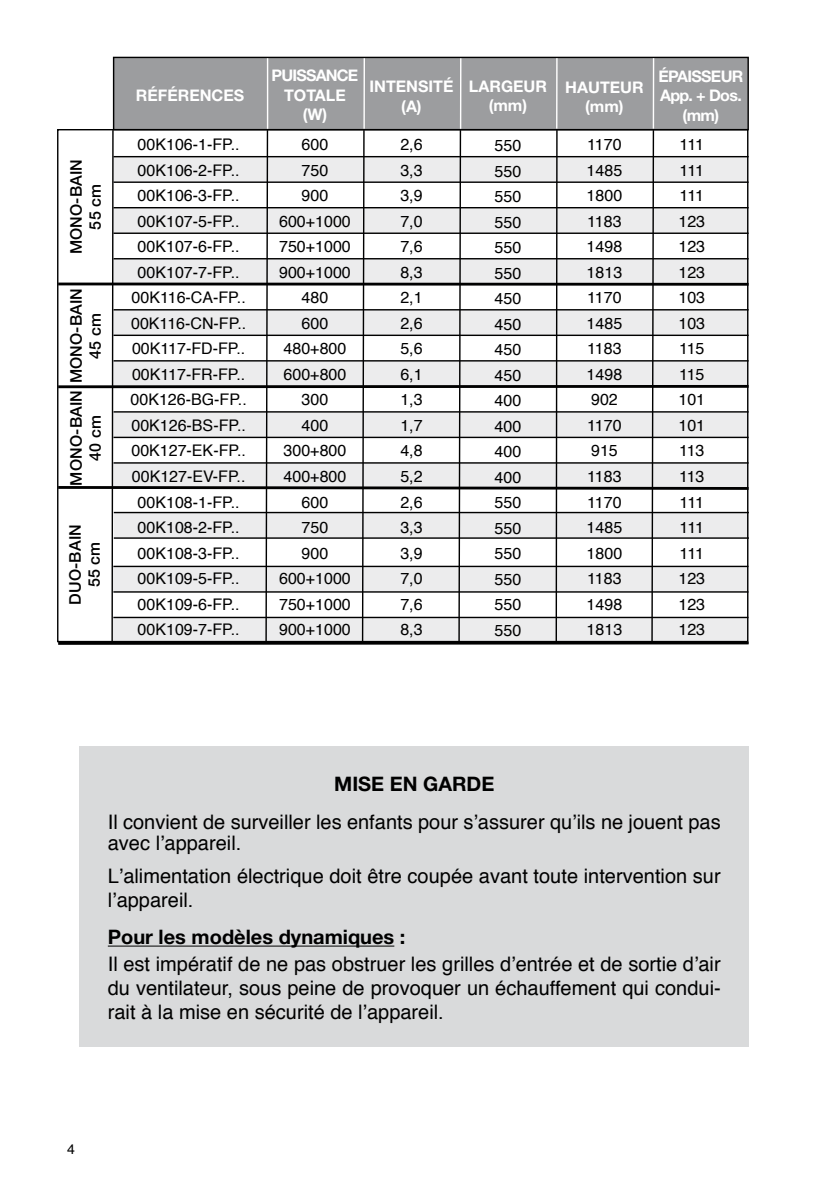
<style>
.page{position:relative;width:840px;height:1191px;background:#fff}
.page>*{position:absolute;margin:0;border:0;box-sizing:border-box;transform-origin:0 0}
.t1{font:20px/24px "Helvetica";color:#000}
.t2{font:700 20px "Helvetica Neue";color:#000}
.t3{font:16px/25.6px "Helvetica";color:#000;text-align:justify}
.t4{font:500 16px/19.2px "Helvetica Neue";letter-spacing:.01em;color:#000;text-align:center}
.t5{font:700 16px/19.2px "Helvetica Neue";color:#fff;text-align:center}
.t6{font:700 16px/19.2px "Helvetica Neue";letter-spacing:-.04em;color:#fff;text-align:center}
.t7{font:700 16px/19.2px "Helvetica Neue";letter-spacing:-.05em;color:#fff;text-align:center}
.t8{font:14px "Helvetica";color:#000}
</style>
<div class="page">
<div style="left:79px;top:746px;width:669px;height:300px;background:#d9dadb"></div>
<hr style="left:108px;top:945px;width:286px;height:1px;background:#000">
<div style="left:113px;top:57px;width:634px;height:73px;background:#9c9d9f"></div>
<div style="left:113px;top:57px;width:635px;height:73px;border:1px solid #000"></div>
<svg style="left:57px;top:129px;width:692px;height:516px"></svg>
<hr style="left:267px;top:58px;width:1px;height:71px;background:#fff">
<hr style="left:363px;top:58px;width:2px;height:71px;background:#fff">
<hr style="left:459px;top:58px;width:2px;height:71px;background:#fff">
<hr style="left:555px;top:58px;width:2px;height:71px;background:#fff">
<hr style="left:652px;top:58px;width:2px;height:71px;background:#fff">
<svg style="left:58px;top:641px;width:690px;height:4px;background:#181818"></svg>
<p class="t4" style="left:66px;top:254px;width:97px;rotate:-90deg">MONO-BAIN<br>55 cm</p>
<p class="t4" style="left:66px;top:358px;width:72px;text-align:left;text-indent:-127px;rotate:-90deg">MONO-BAIN MONO-BAIN<br>45 cm</p>
<p class="t4" style="left:85px;top:460px;width:47px;rotate:-90deg">40 cm</p>
<p class="t4" style="left:65px;top:604px;width:82px;rotate:-90deg">DUO-BAIN<br>55 cm</p>
<p class="t5" style="left:136px;top:85px;width:110px">RÉFÉRENCES</p>
<p class="t7" style="left:271px;top:66px;width:88px">PUISSANCE<br>TOTALE (W)</p>
<p class="t5" style="left:369px;top:77px;width:85px">INTENSITÉ (A)</p>
<p class="t5" style="left:468px;top:76px;width:79px">LARGEUR (mm)</p>
<p class="t5" style="left:565px;top:77px;width:80px">HAUTEUR (mm)</p>
<p class="t6" style="left:658px;top:66px;width:86px">ÉPAISSEUR<br>App. + Dos. (mm)</p>
<p class="t3" style="left:130px;top:131px;width:118px;text-align:center">00K106-1-FP..<br>00K106-2-FP..<br>00K106-3-FP..<br>00K107-5-FP..<br>00K107-6-FP..<br>00K107-7-FP..<br>00K116-CA-FP..<br>00K116-CN-FP..<br>00K117-FD-FP..<br>00K117-FR-FP..<br>00K126-BG-FP..<br>00K126-BS-FP..<br>00K127-EK-FP..<br>00K127-EV-FP..<br>00K108-1-FP..<br>00K108-2-FP..<br>00K108-3-FP..<br>00K109-5-FP..<br>00K109-6-FP..<br>00K109-7-FP..</p>
<p class="t3" style="left:279px;top:131px;width:73px;text-align:center">600<br>750<br>900<br>600+1000<br>750+1000<br>900+1000<br>480<br>600<br>480+800<br>600+800<br>300<br>400<br>300+800<br>400+800<br>600<br>750<br>900<br>600+1000<br>750+1000<br>900+1000</p>
<p class="t3" style="left:400px;top:131px;width:24px">2,6<br>3,3<br>3,9<br>7,0<br>7,6<br>8,3<br>2,1<br>2,6<br>5,6<br>6,1<br>1,3<br>1,7<br>4,8<br>5,2<br>2,6<br>3,3<br>3,9<br>7,0<br>7,6<br>8,3</p>
<p class="t3" style="left:494px;top:132px;width:28px">550<br>550<br>550<br>550<br>550<br>550<br>450<br>450<br>450<br>450<br>400<br>400<br>400<br>400<br>550<br>550<br>550<br>550<br>550<br>550</p>
<p class="t3" style="left:586px;top:131px;width:37px;text-align:left">1170<br>1485<br>1800<br>1183<br>1498<br>1813<br>1170<br>1485<br>1183<br>1498<br>902<br>1170<br>915<br>1183<br>1170<br>1485<br>1800<br>1183<br>1498<br>1813</p>
<p class="t3" style="left:678px;top:131px;width:28px">111<br>111<br>111<br>123<br>123<br>123<br>103<br>103<br>115<br>115<br>101<br>101<br>113<br>113<br>111<br>111<br>111<br>123<br>123<br>123</p>
<p class="t2" style="left:334px;top:771px;width:161px">MISE EN GARDE</p>
<p class="t1" style="left:108px;top:811px;width:614px;line-height:21px">Il convient de surveiller les enfants pour s’assurer qu’ils ne jouent pas avec l’appareil.</p>
<p class="t1" style="left:108px;top:863px;width:614px">L’alimentation électrique doit être coupée avant toute intervention sur l’appareil.</p>
<p class="t2" style="left:108px;top:924px;width:299px">Pour les modèles dynamiques :</p>
<p class="t1" style="left:108px;top:951px;width:614px;text-align:justify">Il est impératif de ne pas obstruer les grilles d’entrée et de sortie d’air du ventilateur, sous peine de provoquer un échauffement qui condui&shy;rait à la mise en sécurité de l’appareil.</p>
<p class="t8" style="left:67px;top:1137px;width:9px">4</p>
</div>
